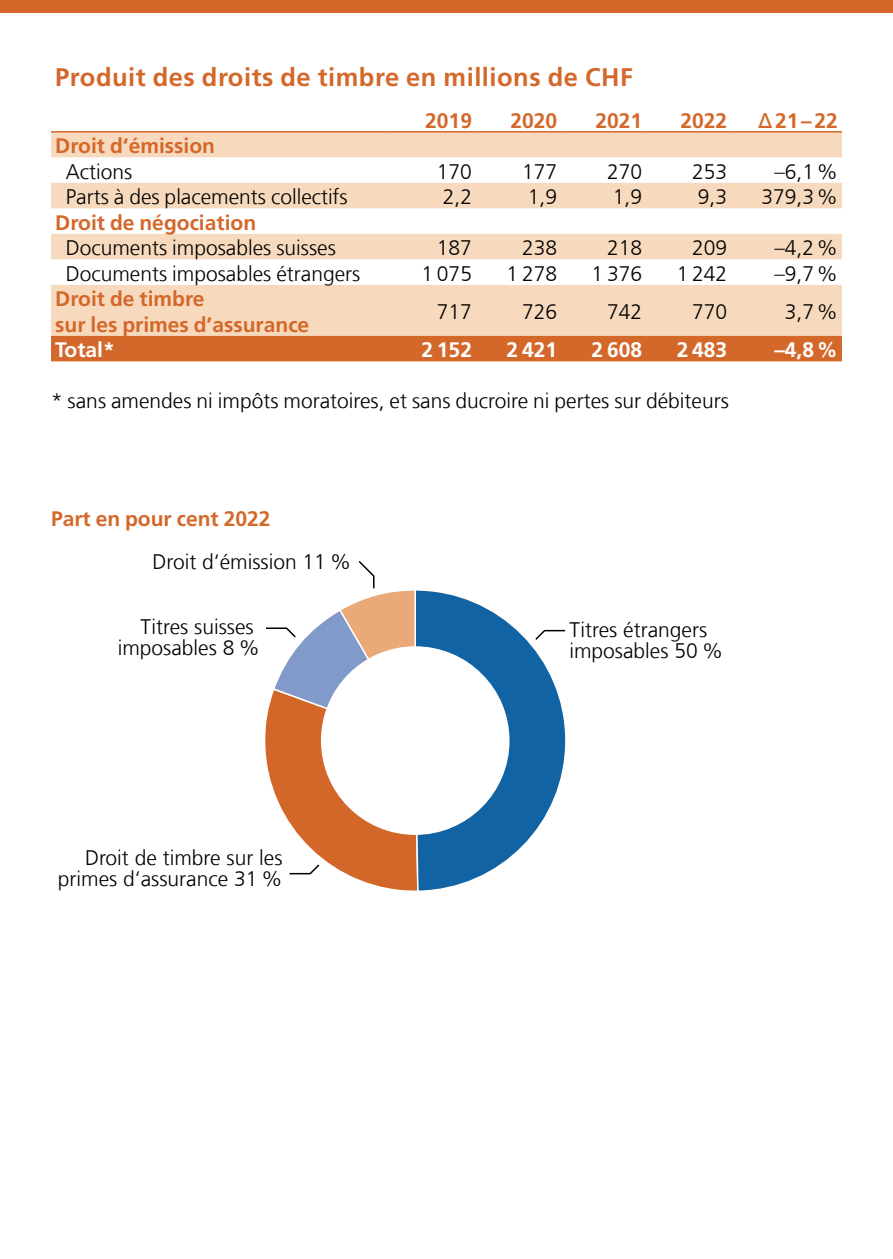
<style>
.page{position:relative;width:893px;height:1259px;background:#fff}
.page>*{position:absolute;margin:0;border:0;box-sizing:border-box;transform-origin:0 0}
.Überschriften_Ueberschrift3-Orange{font:700 25.5px "Frutiger LT Com";letter-spacing:.02em;color:#d4682b}
.Tabelle_Fusszeile{font:300 21px/21px "Frutiger LT Com";color:#000;text-align:right}
.Tabelle_Rechts{font:300 21px "Frutiger LT Com";color:#000}
.Tabelle_Kopfzeile-Orange{font:700 21px/25.5px "Frutiger LT Com";color:#d4682b}
.Tabelle_Kopfzeile-Orange-Rechts{font:700 21px "Frutiger LT Com";color:#d4682b}
.Tabelle_Fusszeile-Rechts{font:700 21px "Frutiger LT Com";color:#fff}
.Überschriften_Ueberschrift4-Orange{font:700 21px "Frutiger LT Com";color:#d4682b}
.Tabelle_Fusszeile-2{font:700 21px "Frutiger LT Com";color:#fff}
</style>
<div class="page">
<div style="left:0;top:0;width:893px;height:13px;background:#d4682b"></div>
<svg style="left:51px;top:133px;width:791px;height:203px;fill:#f7dabe"></svg>
<div style="left:51px;top:336px;width:791px;height:25px;background:#d4682b"></div>
<hr style="left:51px;top:131px;width:340px;height:2px;background:#d4682b">
<hr style="left:391px;top:131px;width:85px;height:2px;background:#d4682b">
<hr style="left:476px;top:131px;width:85px;height:2px;background:#d4682b">
<hr style="left:561px;top:131px;width:85px;height:2px;background:#d4682b">
<hr style="left:646px;top:131px;width:85px;height:2px;background:#d4682b">
<hr style="left:731px;top:131px;width:111px;height:2px;background:#d4682b">
<svg style="left:419px;top:590px;width:147px;height:301px"></svg>
<svg style="left:534px;top:629px;width:32px;height:12px"></svg>
<svg style="left:265px;top:561px;width:154px;height:330px"></svg>
<div style="left:322px;top:647px;width:187px;height:187px;background:#fff;border-radius:50%"></div>
<h3 class="Überschriften_Ueberschrift3-Orange" style="left:55px;top:62px;width:579px">Produit des droits de timbre en millions de CHF</h3>
<p class="Tabelle_Kopfzeile-Orange-Rechts" style="left:425px;top:108px;width:48px">2019</p>
<p class="Tabelle_Kopfzeile-Orange-Rechts" style="left:510px;top:108px;width:48px">2020</p>
<p class="Tabelle_Kopfzeile-Orange-Rechts" style="left:595px;top:108px;width:48px">2021</p>
<p class="Tabelle_Kopfzeile-Orange-Rechts" style="left:680px;top:108px;width:48px">2022</p>
<p class="Tabelle_Kopfzeile-Orange-Rechts" style="left:758px;top:108px;width:81px">∆21–22</p>
<p class="Tabelle_Kopfzeile-Orange" style="left:55px;top:133px;width:161px">Droit d‘émission</p>
<p class="Tabelle_Fusszeile" style="left:66px;top:161px;width:68px">Actions</p>
<p class="Tabelle_Rechts" style="left:437px;top:159px;width:37px">170</p>
<p class="Tabelle_Rechts" style="left:522px;top:159px;width:37px">177</p>
<p class="Tabelle_Rechts" style="left:607px;top:159px;width:37px">270</p>
<p class="Tabelle_Rechts" style="left:692px;top:159px;width:37px">253</p>
<p class="Tabelle_Rechts" style="left:774px;top:159px;width:65px">–6,1%</p>
<p class="Tabelle_Fusszeile" style="left:66px;top:186px;width:283px">Parts à des placements collectifs</p>
<p class="Tabelle_Rechts" style="left:443px;top:185px;width:31px">2,2</p>
<p class="Tabelle_Rechts" style="left:528px;top:185px;width:31px">1,9</p>
<p class="Tabelle_Rechts" style="left:613px;top:185px;width:31px">1,9</p>
<p class="Tabelle_Rechts" style="left:698px;top:185px;width:31px">9,3</p>
<p class="Tabelle_Rechts" style="left:761px;top:185px;width:78px">379,3%</p>
<p class="Tabelle_Kopfzeile-Orange" style="left:55px;top:210px;width:202px">Droit de négociation</p>
<p class="Tabelle_Fusszeile" style="left:66px;top:237px;width:272px">Documents imposables suisses</p>
<p class="Tabelle_Rechts" style="left:437px;top:236px;width:37px">187</p>
<p class="Tabelle_Rechts" style="left:522px;top:236px;width:37px">238</p>
<p class="Tabelle_Rechts" style="left:607px;top:236px;width:37px">218</p>
<p class="Tabelle_Rechts" style="left:692px;top:236px;width:37px">209</p>
<p class="Tabelle_Rechts" style="left:774px;top:236px;width:65px">–4,2%</p>
<p class="Tabelle_Fusszeile" style="left:66px;top:263px;width:296px">Documents imposables étrangers</p>
<p class="Tabelle_Rechts" style="left:421px;top:261px;width:52px">1 075</p>
<p class="Tabelle_Rechts" style="left:507px;top:261px;width:52px">1 278</p>
<p class="Tabelle_Rechts" style="left:592px;top:261px;width:52px">1 376</p>
<p class="Tabelle_Rechts" style="left:677px;top:261px;width:52px">1 242</p>
<p class="Tabelle_Rechts" style="left:774px;top:261px;width:65px">–9,7%</p>
<p class="Tabelle_Kopfzeile-Orange" style="left:55px;top:286px;width:256px">Droit de timbre<br>sur les primes d’assurance</p>
<p class="Tabelle_Rechts" style="left:437px;top:299px;width:37px">717</p>
<p class="Tabelle_Rechts" style="left:522px;top:299px;width:37px">726</p>
<p class="Tabelle_Rechts" style="left:607px;top:299px;width:37px">742</p>
<p class="Tabelle_Rechts" style="left:692px;top:299px;width:37px">770</p>
<p class="Tabelle_Rechts" style="left:785px;top:299px;width:54px">3,7%</p>
<p class="Tabelle_Fusszeile-2" style="left:55px;top:337px;width:61px">Total*</p>
<p class="Tabelle_Fusszeile-Rechts" style="left:421px;top:337px;width:52px">2 152</p>
<p class="Tabelle_Fusszeile-Rechts" style="left:507px;top:337px;width:52px">2 421</p>
<p class="Tabelle_Fusszeile-Rechts" style="left:592px;top:337px;width:52px">2 608</p>
<p class="Tabelle_Fusszeile-Rechts" style="left:677px;top:337px;width:52px">2 483</p>
<p class="Tabelle_Fusszeile-Rechts" style="left:774px;top:337px;width:65px">–4,8%</p>
<p class="Tabelle_Fusszeile" style="left:51px;top:390px;width:679px">* sans amendes ni impôts moratoires, et sans ducroire ni pertes sur débiteurs</p>
<h4 class="Überschriften_Ueberschrift4-Orange" style="left:51px;top:506px;width:221px">Part en pour cent 2022</h4>
<p class="Tabelle_Fusszeile" style="left:152px;top:551px;width:200px">Droit d‘émission 11 %</p>
<p class="Tabelle_Fusszeile" style="left:118px;top:616px;width:143px">Titres suisses imposables 8 %</p>
<p class="Tabelle_Fusszeile" style="left:58px;top:847px;width:226px">Droit de timbre sur les primes d‘assurance 31 %</p>
<p class="Tabelle_Fusszeile" style="left:569px;top:619px;width:155px;text-align:left">Titres étrangers imposables 50 %</p>
</div>
